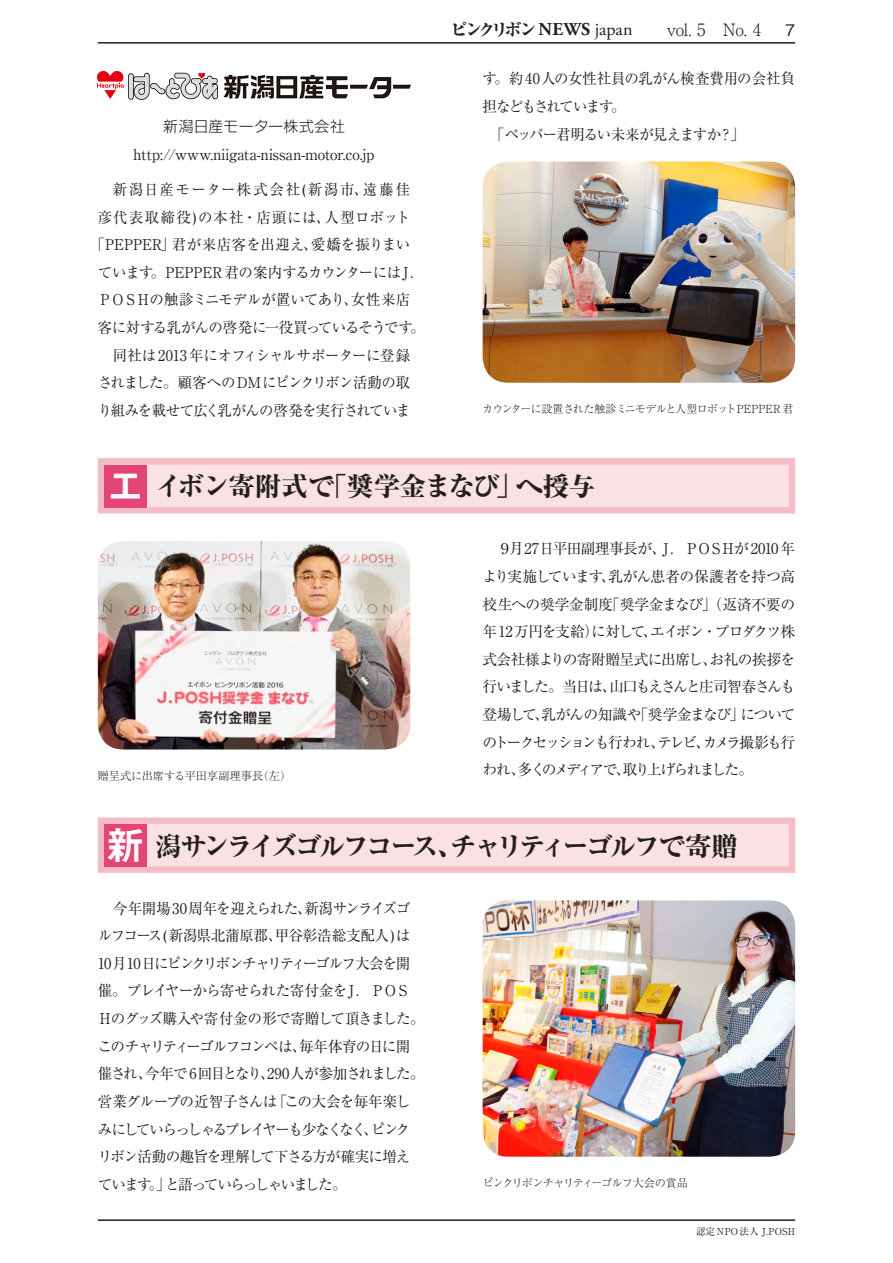
<style>
.page{position:relative;width:893px;height:1263px;background:#fff}
.page>*{position:absolute;margin:0;border:0;box-sizing:border-box;transform-origin:0 0}
.t1{font:800 26.55px "Ryumin Pro";letter-spacing:-.09em;color:#231f20}
.t2{font:800 26.55px "Ryumin Pro";letter-spacing:-.025em;color:#231f20}
.t3{font:300 16.95px "Ryumin Pro";color:#231f20}
.t4{font:500 15.9px "Gothic BBB Pro";color:#231f20}
.t5{font:14.85px/27.6px "Ryumin Pro";letter-spacing:-.08em;color:#231f20}
.t6{font:14.85px/27.6px "Ryumin Pro";letter-spacing:-.055em;color:#231f20;text-align:justify}
.t7{font:14.85px "Ryumin Pro";letter-spacing:-.01em;color:#231f20}
.t8{font:14.85px "Ryumin Pro";letter-spacing:-.035em;color:#231f20}
.t9{font:14.85px "Ryumin Pro";letter-spacing:-.03em;color:#231f20}
.t10{font:14.85px "Ryumin Pro";letter-spacing:.01em;color:#231f20}
.t11{font:14.85px "Ryumin Pro";letter-spacing:-.015em;color:#231f20}
.t12{font:14.85px "Ryumin Pro";letter-spacing:.065em;color:#231f20}
.t13{font:14.85px "Ryumin Pro";letter-spacing:.105em;color:#231f20}
.t14{font:300 14.85px "Shin Go Pro";letter-spacing:.02em;color:#231f20}
.t15{font:14.85px "Ryumin Pro";letter-spacing:-.115em;color:#231f20}
.t16{font:300 11.1px "Ryumin Pro";letter-spacing:-.04em;color:#231f20}
.t17{font:300 11.1px "Ryumin Pro";letter-spacing:-.075em;color:#231f20}
.t18{font:300 11.1px "Ryumin Pro";color:#231f20}
.t19{font:9.6px "Ryumin Pro";letter-spacing:.025em;color:#231f20}
.s1{font-weight:800}
.s2{font-family:"Adobe Garamond Pro";font-weight:700;font-size:18px}
.s3{font-family:"Adobe Garamond Pro";font-weight:400;font-size:18px}
.s4{font-family:"Gothic BBB Pro";font-weight:500}
.s5{font-family:"Midashi Go Pro MB31";font-weight:400;font-size:39.3px;color:#fff}
</style>
<div class="page">
<hr style="left:98px;top:42px;width:697px;height:2px;background:#231f20">
<hr style="left:98px;top:1219px;width:697px;height:2px;background:#231f20">
<div style="left:98px;top:817px;width:697px;height:56px;background:#fae1e3;border:6px solid #f4bcc4"></div>
<div style="left:104px;top:824px;width:43px;height:43px;background:#e54576"></div>
<div style="left:98px;top:458px;width:697px;height:55px;background:#fae1e3;border:6px solid #f4bcc4"></div>
<div style="left:104px;top:465px;width:43px;height:42px;background:#e54576"></div>
<img style="left:483px;top:162px;width:312px;height:221px">
<img style="left:483px;top:900px;width:312px;height:257px">
<img style="left:98px;top:71px;width:312px;height:28px">
<img style="left:98px;top:541px;width:312px;height:208px">
<p class="t14" style="left:163px;top:114px;width:183px">新潟日産モーター株式会社</p>
<p class="t7" style="left:133px;top:143px;width:243px">http://www.niigata-nissan-motor.co.jp</p>
<p class="t13" style="left:113px;top:178px;width:299px">新潟日産モーター株式会社(新潟市、遠藤佳</p>
<p class="t12" style="left:98px;top:205px;width:314px">彦代表取締役)の本社・店頭には、人型ロボット</p>
<p class="t10" style="left:91px;top:233px;width:321px">「PEPPER」君が来店客を出迎え、愛嬌を振りまい</p>
<p class="t8" style="left:98px;top:261px;width:328px">ています。PEPPER 君の案内するカウンターにはＪ．</p>
<p class="t9" style="left:98px;top:288px;width:314px">ＰＯＳＨの触診ミニモデルが置いてあり、女性来店</p>
<p class="t8" style="left:98px;top:316px;width:328px">客に対する乳がんの啓発に一役買っているそうです。</p>
<p class="t11" style="left:113px;top:343px;width:299px">同社は2013 年にオフィシャルサポーターに登録</p>
<p class="t9" style="left:98px;top:371px;width:314px">されました。顧客へのDMにピンクリボン活動の取</p>
<p class="t6" style="left:98px;top:396px;width:314px">り組みを載せて広く乳がんの啓発を実行されていま</p>
<p class="t3" style="left:451px;top:16px;width:312px"><span class="s1">ピンクリボン</span><span class="s2">NEWS</span> <span class="s3">japan</span><span class="s4">　　</span>vol. 5　No. 4</p>
<p class="t4" style="left:785px;top:18px;width:12px">7</p>
<p class="t7" style="left:483px;top:67px;width:314px">す。約40人の女性社員の乳がん検査費用の会社負</p>
<p class="t15" style="left:483px;top:95px;width:144px">担などもされています。</p>
<p class="t6" style="left:490px;top:119px;width:256px">「ペッパー君明るい未来が見えますか？」</p>
<p class="t16" style="left:483px;top:400px;width:312px">カウンターに設置された触診ミニモデルと人型ロボットPEPPER 君</p>
<h1 class="t2" style="left:106px;top:465px;width:491px"><span class="s5">エ</span>イボン寄附式で「奨学金まなび」へ授与</h1>
<p class="t18" style="left:98px;top:767px;width:195px">贈呈式に出席する平田享副理事長（左）</p>
<p class="t6" style="left:483px;top:534px;width:314px;text-indent:15px">９月27日平田副理事長が、Ｊ．ＰＯＳＨが2010 年より実施しています、乳がん患者の保護者を持つ高校生への奨学金制度「奨学金まなび」（返済不要の年 12万円を支給）に対して、エイボン・プロダクツ株式会社様よりの寄附贈呈式に出席し、お礼の挨拶を行いました。当日は、山口もえさんと庄司智春さんも登場して、乳がんの知識や「奨学金まなび」についてのトークセッションも行われ、テレビ、カメラ撮影も行われ、多くのメディアで、取り上げられました。</p>
<h1 class="t1" style="left:106px;top:825px;width:634px"><span class="s5">新</span>潟サンライズゴルフコース、チャリティーゴルフで寄贈</h1>
<p class="t5" style="left:98px;top:893px;width:328px;text-indent:15px">今年開場30周年を迎えられた、新潟サンライズゴルフコース(新潟県北蒲原郡、甲谷彰浩総支配人)は<br>10月10日にピンクリボンチャリティーゴルフ大会を開催。プレイヤーから寄せられた寄付金をＪ．ＰＯＳ<br>Ｈのグッズ購入や寄付金の形で寄贈して頂きました。このチャリティーゴルフコンペは、毎年体育の日に開催され、今年で 6 回目となり、290人が参加されました。営業グループの近智子さんは｢この大会を毎年楽しみにしていらっしゃるプレイヤーも少なくなく、ピンクリボン活動の趣旨を理解して下さる方が確実に増えています。｣と語っていらっしゃいました。</p>
<p class="t17" style="left:483px;top:1174px;width:207px">ピンクリボンチャリティーゴルフ大会の賞品</p>
<p class="t19" style="left:696px;top:1224px;width:101px">認定 NPO法人 J.POSH</p>
</div>
